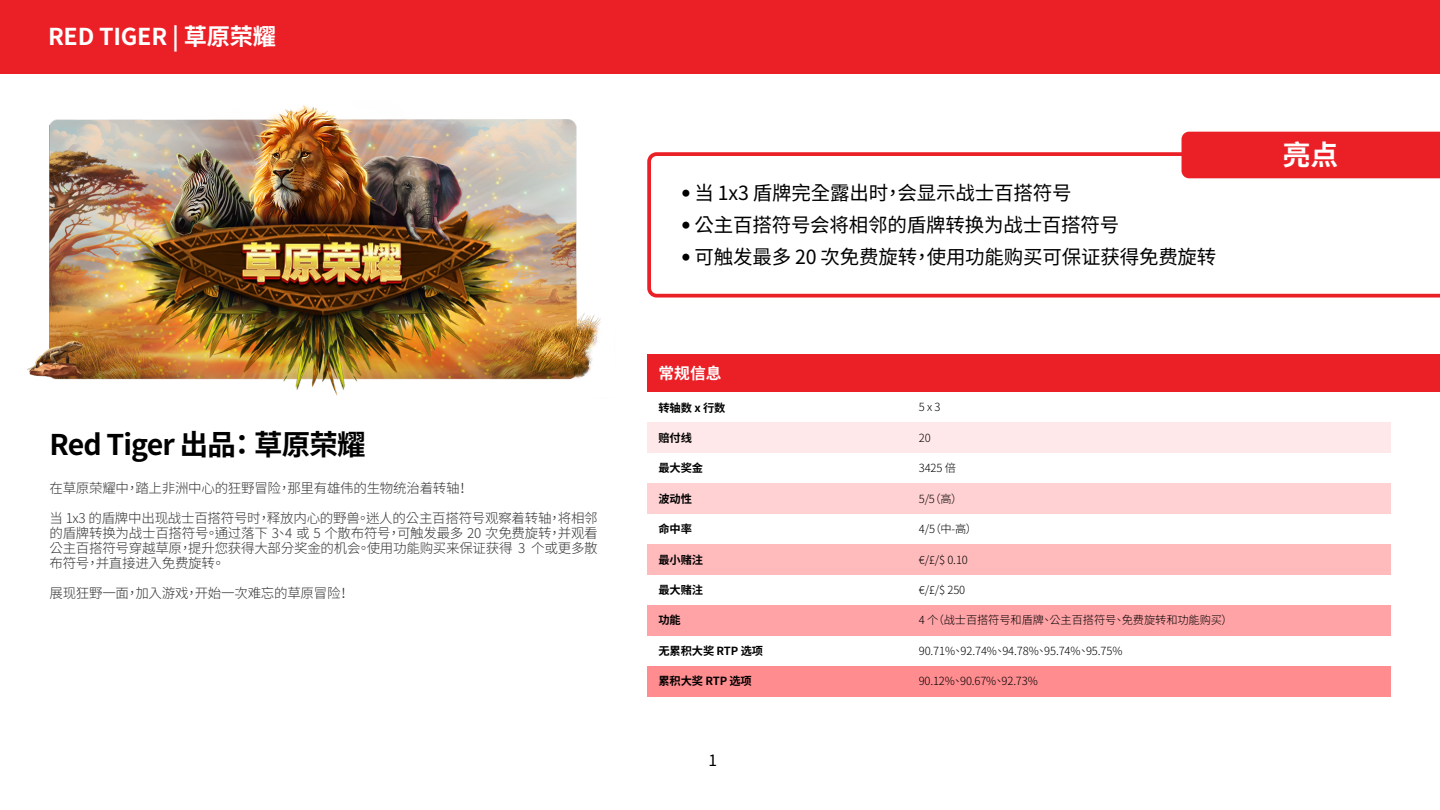
<style>
.page{position:relative;width:1440px;height:810px;background:#fff}
.page>*{position:absolute;margin:0;border:0;box-sizing:border-box;transform-origin:0 0}
.t1{font:700 28.5px "Noto Sans CJ Ktc";letter-spacing:-.03em;color:#000}
.t2{font:700 27.75px "Noto Sans CJ Ktc";color:#fff}
.t3{font:700 23.25px "Noto Sans CJ Ktc";letter-spacing:-.01em;color:#fff}
.t4{font:19.5px "Noto Sans CJ Ktc";letter-spacing:-.01em;color:#000}
.t5{font:700 15.75px "Noto Sans CJ Ktc";color:#fff}
.t6{font:15.6px "Noto Sans CJ Ktc";color:#000}
.t7{font:300 13.5px/15px "Noto Sans CJ Ktc";letter-spacing:-.02em;color:#333;text-align:justify}
.t8{font:300 11.25px "Noto Sans CJ Ktc";letter-spacing:-.01em;color:#000}
.t9{font:700 11.25px "Noto Sans CJ Ktc";letter-spacing:-.01em;color:#000}
.s1{font-family:"Avenir"}
</style>
<div class="page">
<div style="left:647px;top:666px;width:743px;height:30px;background:#ff8c8f"></div>
<div style="left:647px;top:483px;width:743px;height:31px;background:#ffd1d3"></div>
<div style="left:647px;top:544px;width:743px;height:31px;background:#ffbabc"></div>
<div style="left:647px;top:605px;width:743px;height:31px;background:#ffa3a6"></div>
<div style="left:647px;top:422px;width:743px;height:31px;background:#ffe8e9"></div>
<img style="left:27px;top:105px;width:574px;height:291px">
<svg style="left:647px;top:152px;width:793px;height:146px"></svg>
<div style="left:1182px;top:132px;width:258px;height:46px;background:#eb2027"></div>
<div style="left:647px;top:355px;width:793px;height:37px;background:#eb2027"></div>
<div style="left:0;top:0;width:1440px;height:74px;background:#eb2027"></div>
<h3 class="t3" style="left:48px;top:24px;width:230px">RED TIGER | 草原荣耀</h3>
<h1 class="t1" style="left:50px;top:428px;width:318px">Red Tiger 出品： 草原荣耀</h1>
<p class="t7" style="left:50px;top:481px;width:421px">在草原荣耀中，踏上非洲中心的狂野冒险，那里有雄伟的生物统治着转轴！</p>
<p class="t7" style="left:50px;top:511px;width:550px">当 1x3 的盾牌中出现战士百搭符号时，释放内心的野兽。迷人的公主百搭符号观察着转轴，将相邻的盾牌转换为战士百搭符号。通过落下 3、4 或 5 个散布符号，可触发最多 20 次免费旋转，并观看公主百搭符号穿越草原，提升您获得大部分奖金的机会。使用功能购买来保证获得 3 个或更多散布符号，并直接进入免费旋转。</p>
<p class="t7" style="left:50px;top:586px;width:302px">展现狂野一面，加入游戏，开始一次难忘的草原冒险！</p>
<h3 class="t4" style="left:681px;top:182px;width:392px"><span class="s1">•</span> 当 1x3 盾牌完全露出时，会显示战士百搭符号</h3>
<h3 class="t4" style="left:681px;top:214px;width:440px"><span class="s1">•</span> 公主百搭符号会将相邻的盾牌转换为战士百搭符号</h3>
<h3 class="t4" style="left:681px;top:246px;width:537px"><span class="s1">•</span> 可触发最多 20 次免费旋转，使用功能购买可保证获得免费旋转</h3>
<p class="t5" style="left:659px;top:365px;width:64px">常规信息</p>
<p class="t9" style="left:658px;top:401px;width:68px">转轴数 x 行数</p>
<p class="t8" style="left:919px;top:401px;width:23px">5 x 3</p>
<p class="t9" style="left:658px;top:432px;width:35px">赔付线</p>
<p class="t8" style="left:919px;top:431px;width:13px">20</p>
<p class="t9" style="left:658px;top:462px;width:46px">最大奖金</p>
<p class="t8" style="left:919px;top:462px;width:39px">3425 倍</p>
<p class="t9" style="left:658px;top:492px;width:35px">波动性</p>
<p class="t9" style="left:658px;top:523px;width:35px">命中率</p>
<p class="t9" style="left:658px;top:553px;width:46px">最小赌注</p>
<p class="t9" style="left:658px;top:584px;width:46px">最大赌注</p>
<p class="t8" style="left:919px;top:492px;width:45px">5/5（高）</p>
<p class="t8" style="left:919px;top:523px;width:60px">4/5（中-高）</p>
<p class="t8" style="left:919px;top:553px;width:51px">€/£/$ 0.10</p>
<p class="t8" style="left:919px;top:584px;width:48px">€/£/$ 250</p>
<p class="t9" style="left:658px;top:614px;width:24px">功能</p>
<p class="t8" style="left:919px;top:614px;width:316px">4 个（战士百搭符号和盾牌、公主百搭符号、免费旋转和功能购买）</p>
<p class="t9" style="left:658px;top:644px;width:106px">无累积大奖 RTP 选项</p>
<p class="t9" style="left:658px;top:675px;width:95px">累积大奖 RTP 选项</p>
<p class="t8" style="left:919px;top:644px;width:205px">90.71%、92.74%、94.78%、95.74%、95.75%</p>
<p class="t8" style="left:919px;top:675px;width:120px">90.12%、90.67%、92.73%</p>
<p class="t6" style="left:709px;top:751px;width:10px">1</p>
<h2 class="t2" style="left:1283px;top:139px;width:57px">亮点</h2>
</div>
